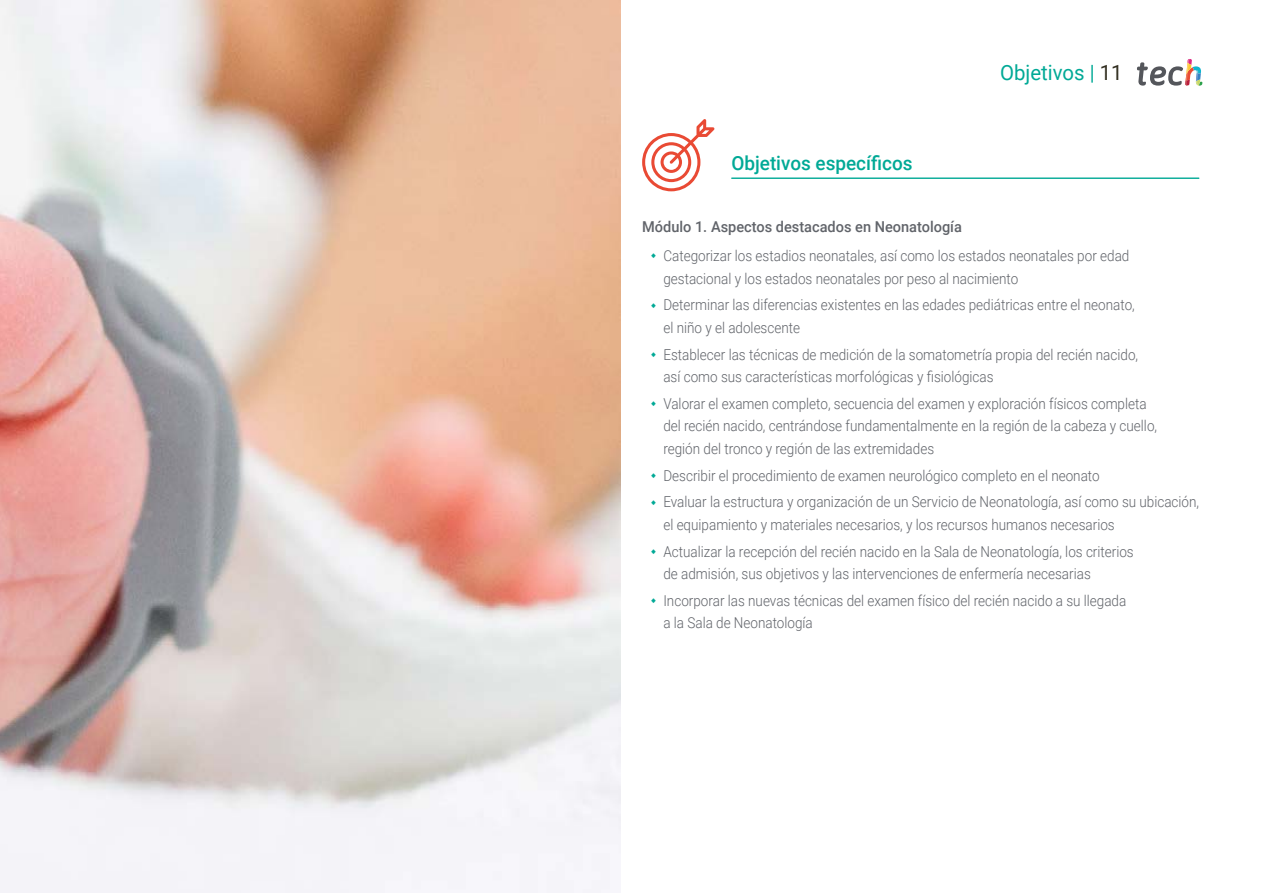
<style>
.page{position:relative;width:1263px;height:893px;background:#fff}
.page>*{position:absolute;margin:0;border:0;box-sizing:border-box;transform-origin:0 0}
.t1{font:21px "Roboto";color:#00a996}
.t2{font:500 19.5px "Roboto";color:#00a996}
.t3{font:300 15px/22.5px "Roboto";color:#61646a;scale:.9 1}
.t4{font:500 15px "Roboto";color:#61646a}
.s1{color:#312e20}
</style>
<div class="page">
<svg style="left:642px;top:119px;width:72px;height:72px"></svg>
<hr style="left:731px;top:178px;width:468px;height:1px;background:#00a996">
<svg style="left:1137px;top:59px;width:65px;height:27px"></svg>
<img style="left:0;top:0;width:621px;height:893px">
<h2 class="t2" style="left:731px;top:149px;width:183px">Objetivos específicos</h2>
<h1 class="t1" style="left:1000px;top:57px;width:124px">Objetivos | <span class="s1">11</span></h1>
<p class="t4" style="left:642px;top:217px;width:321px">Módulo 1. Aspectos destacados en Neonatología</p>
<p class="t3" style="left:663px;top:244px;width:519px">Categorizar los estadios neonatales, así como los estados neonatales por edad gestacional y los estados neonatales por peso al nacimiento</p>
<p class="t3" style="left:663px;top:293px;width:525px">Determinar las diferencias existentes en las edades pediátricas entre el neonato, el niño y el adolescente</p>
<p class="t3" style="left:663px;top:342px;width:529px">Establecer las técnicas de medición de la somatometría propia del recién nacido, así como sus características morfológicas y fisiológicas</p>
<p class="t3" style="left:663px;top:392px;width:550px">Valorar el examen completo, secuencia del examen y exploración físicos completa del recién nacido, centrándose fundamentalmente en la región de la cabeza y cuello, región del tronco y región de las extremidades</p>
<p class="t3" style="left:663px;top:461px;width:597px;line-height:26.7px">Describir el procedimiento de examen neurológico completo en el neonato<br>Evaluar la estructura y organización de un Servicio de Neonatología, así como su ubicación,</p>
<p class="t3" style="left:663px;top:511px;width:524px;line-height:26.7px">el equipamiento y materiales necesarios, y los recursos humanos necesarios<br>Actualizar la recepción del recién nacido en la Sala de Neonatología, los criterios</p>
<p class="t3" style="left:663px;top:560px;width:516px;line-height:26.7px">de admisión, sus objetivos y las intervenciones de enfermería necesarias<br>Incorporar las nuevas técnicas del examen físico del recién nacido a su llegada</p>
<p class="t3" style="left:663px;top:611px;width:168px">a la Sala de Neonatología</p>
</div>
